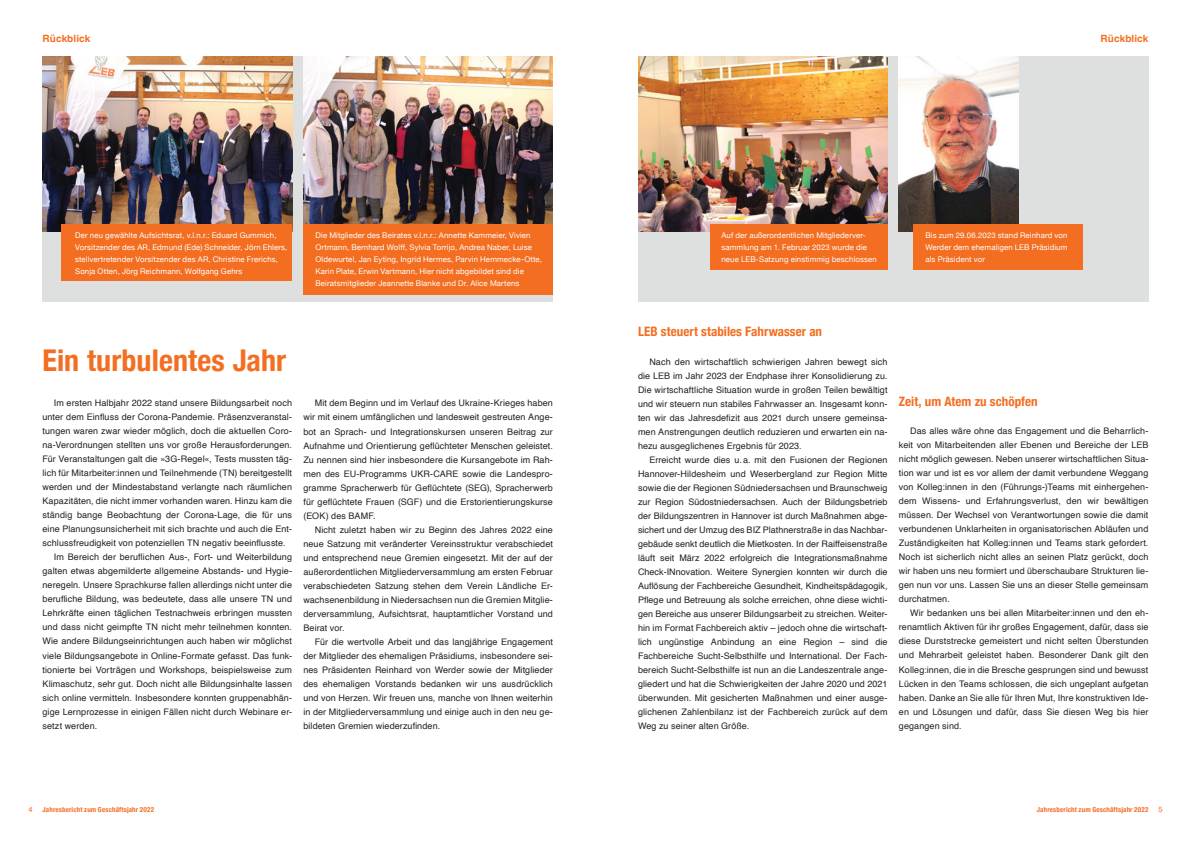
<style>
.page{position:relative;width:1191px;height:842px;background:#fff}
.page>*{position:absolute;margin:0;border:0;box-sizing:border-box;transform-origin:0 0}
.t1{font:700 condensed 30px "Helvetica Neue";letter-spacing:.005em;color:#f36e21}
.t2{font:700 condensed 13px "Helvetica Neue";letter-spacing:.005em;color:#f36e21}
.t3{font:700 10px "Helvetica";letter-spacing:.01em;color:#f36e21}
.t4{font:9px/14px "Helvetica";letter-spacing:.01em;color:#231f20;text-align:justify}
.t5{font:7.8px/12px "Helvetica Neue";letter-spacing:.015em;color:#fff}
.t6{font:7.5px "Helvetica";color:#f36e21}
.t7{font:700 condensed 7px "Helvetica Neue";letter-spacing:.02em;color:#f36e21}
</style>
<div class="page">
<div style="left:43px;top:56px;width:510px;height:245px;background:#dedfdf"></div>
<div style="left:638px;top:56px;width:510px;height:245px;background:#dedfdf"></div>
<img style="left:43px;top:56px;width:249px;height:175px">
<img style="left:303px;top:56px;width:250px;height:168px">
<img style="left:638px;top:56px;width:249px;height:175px">
<img style="left:899px;top:56px;width:119px;height:175px">
<div style="left:61px;top:224px;width:231px;height:56px;background:#f36e21"></div>
<div style="left:913px;top:224px;width:169px;height:46px;background:#f36e21"></div>
<div style="left:710px;top:224px;width:177px;height:46px;background:#f36e21"></div>
<div style="left:303px;top:224px;width:250px;height:70px;background:#f36e21"></div>
<p class="t3" style="left:43px;top:33px;width:49px">Rückblick</p>
<p class="t3" style="left:1100px;top:33px;width:49px">Rückblick</p>
<p class="t5" style="left:721px;top:230px;width:157px">Auf der außerordentlichen Mitgliederver&shy;sammlung am 1. Februar 2023 wurde die neue LEB-Satzung einstimmig beschlossen</p>
<p class="t5" style="left:75px;top:230px;width:214px">Der neu gewählte Aufsichtsrat, v.l.n.r.: Eduard Gummich, Vorsitzender des AR, Edmund (Ede) Schneider, Jörn Ehlers, stellvertretender Vorsitzender des AR, Christine Frerichs, Sonja Otten, Jörg Reichmann, Wolfgang Gehrs</p>
<p class="t5" style="left:925px;top:230px;width:144px;text-align:justify">Bis zum 29.06.2023 stand Reinhard von Werder dem ehemaligen LEB Präsidium als Präsident vor</p>
<p class="t5" style="left:315px;top:230px;width:228px">Die Mitglieder des Beirates v.l.n.r.: Annette Kammeier, Vivien Ortmann, Bernhard Wolff, Sylvia Torrijo, Andrea Naber, Luise Oldewurtel, Jan Eyting, Ingrid Hermes, Parvin Hemmecke-Otte, Karin Plate, Erwin Vartmann, Hier nicht abgebildet sind die Beiratsmitglieder Jeannette Blanke und Dr. Alice Martens</p>
<h1 class="t1" style="left:43px;top:336px;width:245px">Ein turbulentes Jahr</h1>
<p class="t4" style="left:54px;top:396px;width:240px">Im ersten Halbjahr 2022 stand unsere Bildungsarbeit noch</p>
<p class="t4" style="left:43px;top:410px;width:251px">unter dem Einfluss der Corona-Pandemie. Präsenzveranstal-</p>
<p class="t4" style="left:43px;top:424px;width:251px">tungen waren zwar wieder möglich, doch die aktuellen Coro-</p>
<p class="t4" style="left:43px;top:438px;width:251px">na-Verordnungen stellten uns vor große Herausforderungen.</p>
<p class="t4" style="left:43px;top:452px;width:251px">Für Veranstaltungen galt die »3G-Regel«, Tests mussten täg-</p>
<p class="t4" style="left:43px;top:466px;width:251px">lich für Mitarbeiter:innen und Teilnehmende (TN) bereitgestellt</p>
<p class="t4" style="left:43px;top:480px;width:251px">werden und der Mindestabstand verlangte nach räumlichen</p>
<p class="t4" style="left:43px;top:494px;width:251px">Kapazitäten, die nicht immer vorhanden waren. Hinzu kam die</p>
<p class="t4" style="left:43px;top:508px;width:251px">ständig bange Beobachtung der Corona-Lage, die für uns</p>
<p class="t4" style="left:43px;top:522px;width:251px">eine Planungsunsicherheit mit sich brachte und auch die Ent-</p>
<p class="t4" style="left:43px;top:537px;width:245px">schlussfreudigkeit von potenziellen TN negativ beeinflusste.</p>
<p class="t4" style="left:54px;top:551px;width:240px">Im Bereich der beruflichen Aus-, Fort- und Weiterbildung</p>
<p class="t4" style="left:43px;top:565px;width:251px">galten etwas abgemilderte allgemeine Abstands- und Hygie-</p>
<p class="t4" style="left:43px;top:579px;width:251px">neregeln. Unsere Sprachkurse fallen allerdings nicht unter die</p>
<p class="t4" style="left:43px;top:593px;width:251px">berufliche Bildung, was bedeutete, dass alle unsere TN und</p>
<p class="t4" style="left:43px;top:607px;width:251px">Lehrkräfte einen täglichen Testnachweis erbringen mussten</p>
<p class="t4" style="left:43px;top:621px;width:251px">und dass nicht geimpfte TN nicht mehr teilnehmen konnten.</p>
<p class="t4" style="left:43px;top:635px;width:251px">Wie andere Bildungseinrichtungen auch haben wir möglichst</p>
<p class="t4" style="left:43px;top:649px;width:251px">viele Bildungsangebote in Online-Formate gefasst. Das funk-</p>
<p class="t4" style="left:43px;top:663px;width:251px">tionierte bei Vorträgen und Workshops, beispielsweise zum</p>
<p class="t4" style="left:43px;top:677px;width:251px">Klimaschutz, sehr gut. Doch nicht alle Bildungsinhalte lassen</p>
<p class="t4" style="left:43px;top:691px;width:251px">sich online vermitteln. Insbesondere konnten gruppenabhän-</p>
<p class="t4" style="left:43px;top:705px;width:251px">gige Lernprozesse in einigen Fällen nicht durch Webinare er-</p>
<p class="t4" style="left:43px;top:719px;width:56px">setzt werden.</p>
<p class="t4" style="left:303px;top:397px;width:251px;text-indent:11px">Mit dem Beginn und im Verlauf des Ukraine-Krieges haben wir mit einem umfänglichen und landesweit gestreuten Ange&shy;bot an Sprach- und Integrationskursen unseren Beitrag zur Aufnahme und Orientierung geflüchteter Menschen geleistet.<br>Zu nennen sind hier insbesondere die Kursangebote im Rah&shy;men des EU-Programms UKR-CARE sowie die Landespro&shy;gramme Spracherwerb für Geflüchtete (SEG), Spracherwerb für geflüchtete Frauen (SGF) und die Erstorientierungskurse (EOK) des BAMF.</p>
<p class="t4" style="left:303px;top:523px;width:251px;text-indent:11px">Nicht zuletzt haben wir zu Beginn des Jahres 2022 eine neue Satzung mit veränderter Vereinsstruktur verabschiedet und entsprechend neue Gremien eingesetzt. Mit der auf der außerordentlichen Mitgliederversammlung am ersten Februar verabschiedeten Satzung stehen dem Verein Ländliche Er&shy;wachsenenbildung in Niedersachsen nun die Gremien Mitglie&shy;derversammlung, Aufsichtsrat, hauptamtlicher Vorstand und Beirat vor.</p>
<p class="t4" style="left:303px;top:635px;width:251px;text-indent:11px">Für die wertvolle Arbeit und das langjährige Engagement der Mitglieder des ehemaligen Präsidiums, insbesondere sei&shy;nes Präsidenten Reinhard von Werder sowie der Mitglieder des ehemaligen Vorstands bedanken wir uns ausdrücklich und von Herzen. Wir freuen uns, manche von Ihnen weiterhin in der Mitgliederversammlung und einige auch in den neu ge&shy;bildeten Gremien wiederzufinden.</p>
<h2 class="t2" style="left:638px;top:321px;width:186px">LEB steuert stabiles Fahrwasser an</h2>
<p class="t4" style="left:638px;top:355px;width:251px;text-indent:11px">Nach den wirtschaftlich schwierigen Jahren bewegt sich die LEB im Jahr 2023 der Endphase ihrer Konsolidierung zu.<br>Die wirtschaftliche Situation wurde in großen Teilen bewältigt und wir steuern nun stabiles Fahrwasser an. Insgesamt konn&shy;ten wir das Jahresdefizit aus 2021 durch unsere gemeinsa&shy;men Anstrengungen deutlich reduzieren und erwarten ein na&shy;hezu ausgeglichenes Ergebnis für 2023.</p>
<p class="t4" style="left:638px;top:453px;width:251px;text-indent:11px">Erreicht wurde dies u.a. mit den Fusionen der Regionen Hannover-Hildesheim und Weserbergland zur Region Mitte sowie die der Regionen Südniedersachsen und Braunschweig zur Region Südostniedersachsen. Auch der Bildungsbetrieb der Bildungszentren in Hannover ist durch Maßnahmen abge&shy;sichert und der Umzug des BIZ Plathnerstraße in das Nachbar&shy;gebäude senkt deutlich die Mietkosten. In der Raiffeisenstraße läuft seit März 2022 erfolgreich die Integrationsmaßnahme Check-INnovation. Weitere Synergien konnten wir durch die Auflösung der Fachbereiche Gesundheit, Kindheitspädagogik, Pflege und Betreuung als solche erreichen, ohne diese wichti&shy;gen Bereiche aus unserer Bildungsarbeit zu streichen. Weiter&shy;hin im Format Fachbereich aktiv – jedoch ohne die wirtschaft&shy;lich ungünstige Anbindung an eine Region – sind die Fachbereiche Sucht-Selbsthilfe und International. Der Fach&shy;bereich Sucht-Selbsthilfe ist nun an die Landeszentrale ange&shy;gliedert und hat die Schwierigkeiten der Jahre 2020 und 2021 überwunden. Mit gesicherten Maßnahmen und einer ausge&shy;glichenen Zahlenbilanz ist der Fachbereich zurück auf dem Weg zu seiner alten Größe.</p>
<h2 class="t2" style="left:899px;top:391px;width:140px">Zeit, um Atem zu schöpfen</h2>
<p class="t4" style="left:899px;top:424px;width:251px;text-indent:11px">Das alles wäre ohne das Engagement und die Beharrlich&shy;keit von Mitarbeitenden aller Ebenen und Bereiche der LEB nicht möglich gewesen. Neben unserer wirtschaftlichen Situa&shy;tion war und ist es vor allem der damit verbundene Weggang von Kolleg:innen in den (Führungs-)Teams mit einhergehen&shy;dem Wissens- und Erfahrungsverlust, den wir bewältigen müssen. Der Wechsel von Verantwortungen sowie die damit verbundenen Unklarheiten in organisatorischen Abläufen und Zuständigkeiten hat Kolleg:innen und Teams stark gefordert.<br>Noch ist sicherlich nicht alles an seinen Platz gerückt, doch wir haben uns neu formiert und überschaubare Strukturen lie&shy;gen nun vor uns. Lassen Sie uns an dieser Stelle gemeinsam durchatmen.</p>
<p class="t4" style="left:899px;top:607px;width:251px;text-indent:11px">Wir bedanken uns bei allen Mitarbeiter:innen und den eh&shy;renamtlich Aktiven für ihr großes Engagement, dafür, dass sie diese Durststrecke gemeistert und nicht selten Überstunden und Mehrarbeit geleistet haben. Besonderer Dank gilt den Kolleg:innen, die in die Bresche gesprungen sind und bewusst Lücken in den Teams schlossen, die sich ungeplant aufgetan haben. Danke an Sie alle für Ihren Mut, Ihre konstruktiven Ide&shy;en und Lösungen und dafür, dass Sie diesen Weg bis hier gegangen sind.</p>
<p class="t6" style="left:28px;top:804px;width:6px">4</p>
<p class="t7" style="left:43px;top:804px;width:113px">Jahresbericht zum Geschäftsjahr 2022</p>
<p class="t7" style="left:1037px;top:804px;width:113px">Jahresbericht zum Geschäftsjahr 2022</p>
<p class="t6" style="left:1158px;top:804px;width:6px">5</p>
</div>
